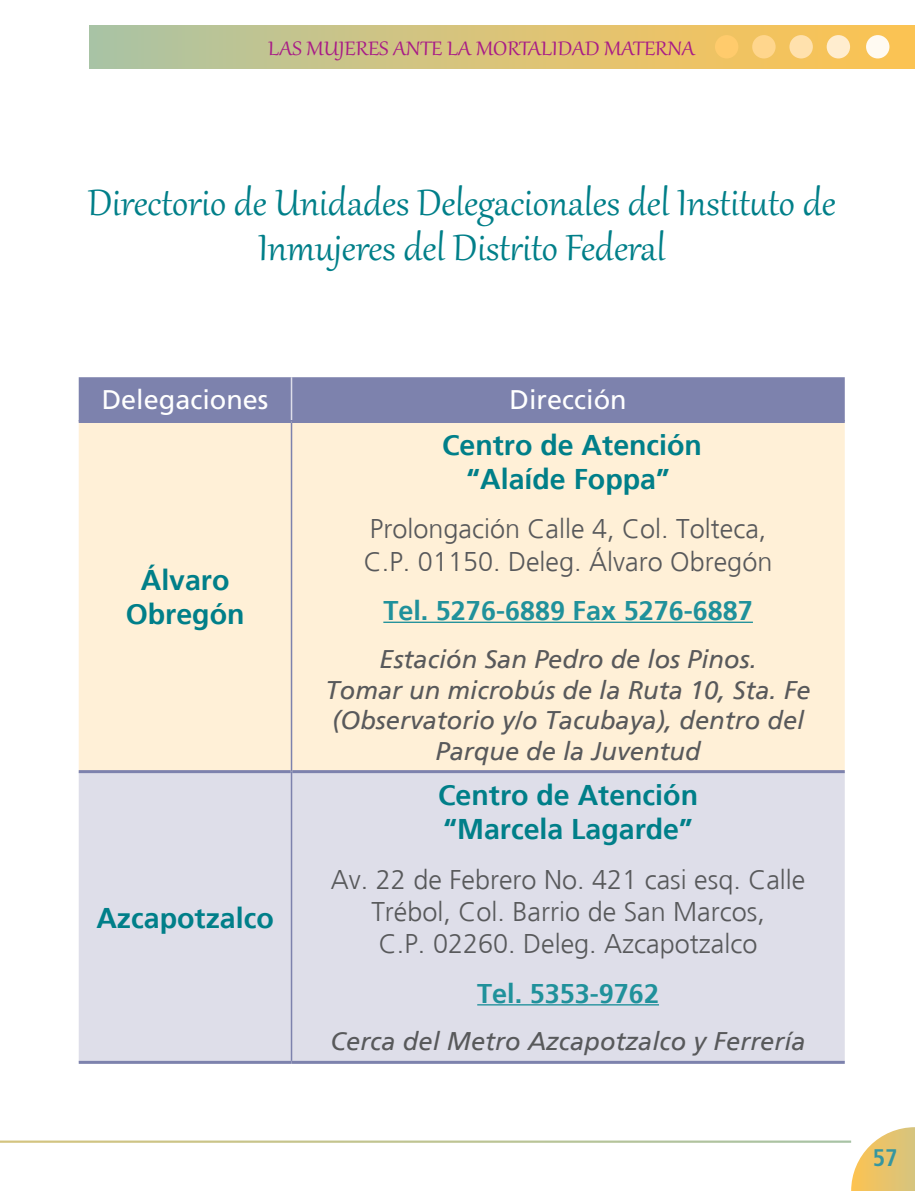
<style>
.page{position:relative;width:915px;height:1191px;background:#fff}
.page>*{position:absolute;margin:0;border:0;box-sizing:border-box;transform-origin:0 0}
.t1{font:45px/45px "Gabriola";color:#007f89;text-align:center}
.t2{font:700 28.5px/34.2px "Frutiger";color:#007f89;text-align:center}
.t3{font:300 27px/32.4px "Frutiger";color:#58595b}
.t4{font:700 27px "Frutiger";color:#20919b}
.t5{font:27px "Frutiger";color:#fff}
.t6{font:italic 25.5px/30.6px "Frutiger";color:#58595b;text-align:center}
.t7{font:24px "Gabriola";color:#a81b87;scale:1.11 1}
.t8{font:700 condensed 24px "Frutiger";color:#3596a0}
</style>
<div class="page">
<svg style="left:850px;top:1127px;width:64px;height:64px"></svg>
<div style="left:89px;top:26px;width:825px;height:42px;background:linear-gradient(to right,#aec4a3,#ffc451)"></div>
<div style="left:865px;top:35px;width:24px;height:23px;background:#fffaf2;border-radius:50%"></div>
<div style="left:826px;top:35px;width:23px;height:23px;background:#ffedcf;border-radius:50%"></div>
<div style="left:789px;top:35px;width:23px;height:23px;background:#ffe1ad;border-radius:50%"></div>
<div style="left:752px;top:35px;width:23px;height:23px;background:#ffd68d;border-radius:50%"></div>
<div style="left:714px;top:35px;width:24px;height:23px;background:#ffcb6c;border-radius:50%"></div>
<div style="left:79px;top:377px;width:765px;height:43px;background:#7d82ad"></div>
<div style="left:79px;top:423px;width:765px;height:347px;background:#fff0d7"></div>
<div style="left:79px;top:773px;width:765px;height:287px;background:#dedee9"></div>
<hr style="left:79px;top:420px;width:212px;height:3px;background:#7d82ad">
<hr style="left:291px;top:420px;width:553px;height:3px;background:#7d82ad">
<hr style="left:79px;top:770px;width:212px;height:3px;background:#7d82ad">
<hr style="left:292px;top:770px;width:552px;height:3px;background:#7d82ad">
<hr style="left:79px;top:1060px;width:212px;height:3px;background:#7d82ad">
<hr style="left:291px;top:1060px;width:553px;height:3px;background:#7d82ad">
<hr style="left:291px;top:423px;width:1px;height:348px;background:#7d82ad">
<hr style="left:291px;top:771px;width:1px;height:289px;background:#7d82ad">
<hr style="left:291px;top:377px;width:1px;height:43px;background:#dedee9">
<hr style="left:383px;top:621px;width:369px;height:2px;background:#20919b">
<hr style="left:477px;top:1004px;width:181px;height:1px;background:#20919b">
<p class="t7" style="left:268px;top:32px;width:386px">LAS MUJERES ANTE LA MORTALIDAD MATERNA</p>
<h1 class="t1" style="left:88px;top:177px;width:749px">Directorio de Unidades Delegacionales del Instituto de<br>Inmujeres del Distrito Federal</h1>
<p class="t5" style="left:102px;top:384px;width:168px">Delegaciones</p>
<p class="t5" style="left:509px;top:384px;width:118px">Dirección</p>
<p class="t2" style="left:126px;top:563px;width:120px">Álvaro<br>Obregón</p>
<p class="t2" style="left:96px;top:900px;width:179px">Azcapotzalco</p>
<p class="t2" style="left:442px;top:428px;width:261px">Centro de Atención “Alaíde Foppa”</p>
<p class="t3" style="left:364px;top:513px;width:410px">Prolongación Calle 4, Col. Tolteca,<br>C.P. 01150. Deleg. Álvaro Obregón</p>
<p class="t4" style="left:383px;top:595px;width:371px">Tel. 5276-6889 Fax 5276-6887</p>
<p class="t6" style="left:325px;top:644px;width:486px">Estación San Pedro de los Pinos.<br>Tomar un microbús de la Ruta 10, Sta. Fe (Observatorio y/o Tacubaya), dentro del Parque de la Juventud</p>
<p class="t2" style="left:438px;top:778px;width:261px;text-align:left">Centro de Atención “Marcela Lagarde”</p>
<p class="t3" style="left:331px;top:863px;width:476px;text-align:center">Av. 22 de Febrero No. 421 casi esq. Calle<br>Trébol, Col. Barrio de San Marcos,<br>C.P. 02260. Deleg. Azcapotzalco</p>
<p class="t4" style="left:477px;top:977px;width:183px">Tel. 5353-9762</p>
<p class="t6" style="left:330px;top:1026px;width:476px">Cerca del Metro Azcapotzalco y Ferrería</p>
<p class="t8" style="left:872px;top:1143px;width:26px">57</p>
</div>
